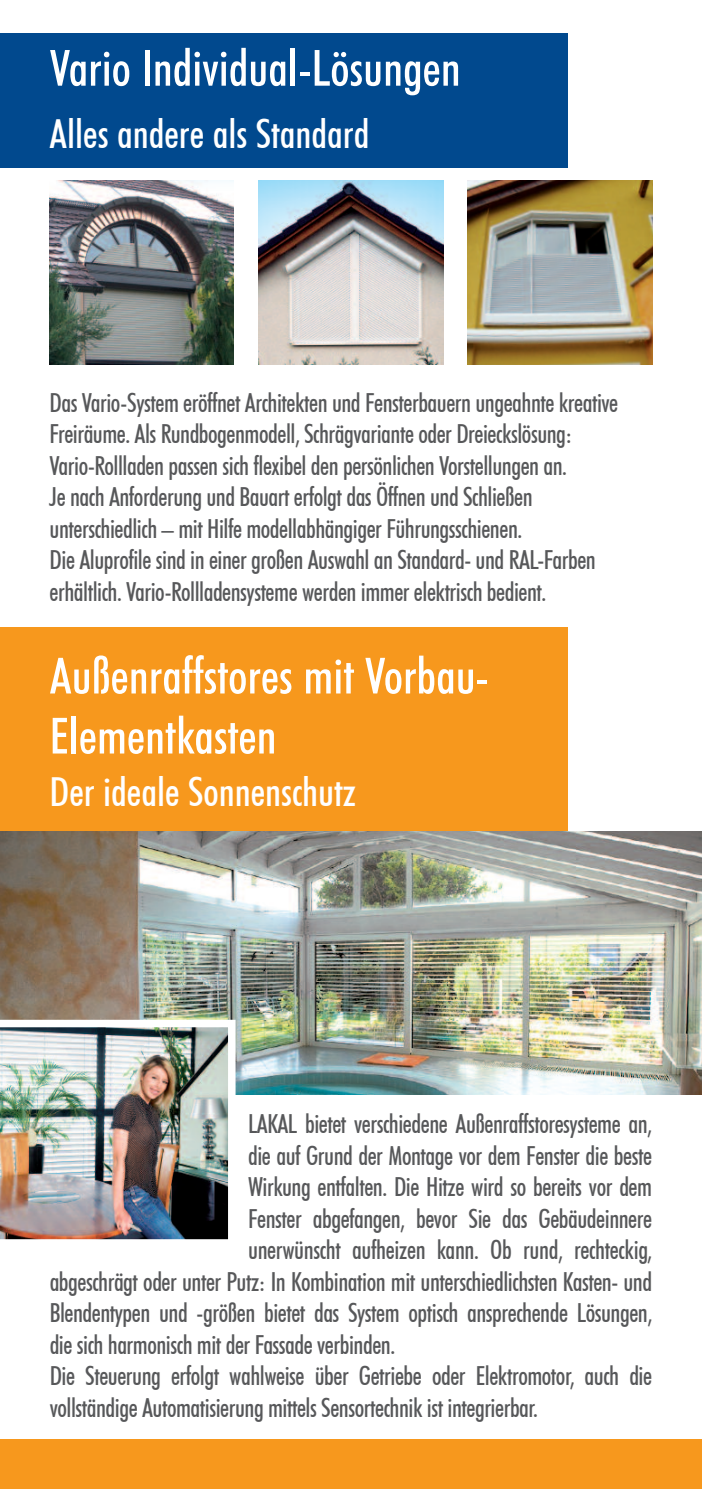
<style>
.page{position:relative;width:702px;height:1489px;background:#fff}
.page>*{position:absolute;margin:0;border:0;box-sizing:border-box;transform-origin:0 0}
.t1{font:500 condensed 50px/60px "Futura BT";color:#fff}
.t2{font:500 condensed 40px "Futura BT";color:#fff}
.t3{font:500 condensed 26.25px/31.5px "Futura BT";letter-spacing:-.02em;color:#57585a;scale:.95 1}
</style>
<div class="page">
<div style="left:0;top:1439px;width:702px;height:49px;background:#f7981d"></div>
<div style="left:0;top:33px;width:567px;height:135px;background:#01498e"></div>
<div style="left:0;top:627px;width:567px;height:204px;background:#f7981d"></div>
<img style="left:50px;top:180px;width:184px;height:184px">
<img style="left:0;top:831px;width:702px;height:263px">
<img style="left:0;top:1019px;width:235px;height:221px">
<img style="left:259px;top:180px;width:184px;height:184px">
<img style="left:468px;top:180px;width:184px;height:184px">
<h1 class="t1" style="left:50px;top:37px;width:412px">Vario Individual-Lösungen</h1>
<h2 class="t2" style="left:50px;top:110px;width:321px">Alles andere als Standard</h2>
<p class="t3" style="left:50px;top:386px;width:600px">Das Vario-System eröffnet Architekten und Fensterbauern ungeahnte kreative Freiräume. Als Rundbogenmodell, Schrägvariante oder Dreieckslösung:<br>Vario-Rollladen passen sich flexibel den persönlichen Vorstellungen an.<br>Je nach Anforderung und Bauart erfolgt das Öffnen und Schließen unterschiedlich – mit hilfe modellabhängiger Führungsschienen.<br>Die Aluprofile sind in einer großen Auswahl an Standard- und RAL-Farben erhältlich. Vario-Rollladensysteme werden immer elektrisch bedient.</p>
<h1 class="t1" style="left:50px;top:645px;width:441px">Außenraffstores mit Vorbau&shy;elementkasten</h1>
<h2 class="t2" style="left:50px;top:767px;width:308px">Der ideale Sonnenschutz</h2>
<p class="t3" style="left:248px;top:1107px;width:427px">LAKAL bietet verschiedene Außenraffstoresysteme an,</p>
<p class="t3" style="left:248px;top:1139px;width:427px">die auf Grund der Montage vor dem Fenster die beste</p>
<p class="t3" style="left:248px;top:1170px;width:427px">Wirkung entfalten. Die hitze wird so bereits vor dem</p>
<p class="t3" style="left:248px;top:1202px;width:427px">Fenster abgefangen, bevor Sie das Gebäudeinnere</p>
<p class="t3" style="left:248px;top:1233px;width:427px">unerwünscht aufheizen kann. ob rund, rechteckig,</p>
<p class="t3" style="left:50px;top:1265px;width:635px">abgeschrägt oder unter Putz: In Kombination mit unterschiedlichsten Kasten- und</p>
<p class="t3" style="left:50px;top:1296px;width:635px">Blendentypen und -größen bietet das System optisch ansprechende Lösungen,</p>
<p class="t3" style="left:50px;top:1328px;width:365px">die sich harmonisch mit der Fassade verbinden.</p>
<p class="t3" style="left:50px;top:1359px;width:635px">Die Steuerung erfolgt wahlweise über Getriebe oder elektromotor, auch die</p>
<p class="t3" style="left:50px;top:1391px;width:515px">vollständige Automatisierung mittels Sensortechnik ist integrierbar.</p>
</div>
